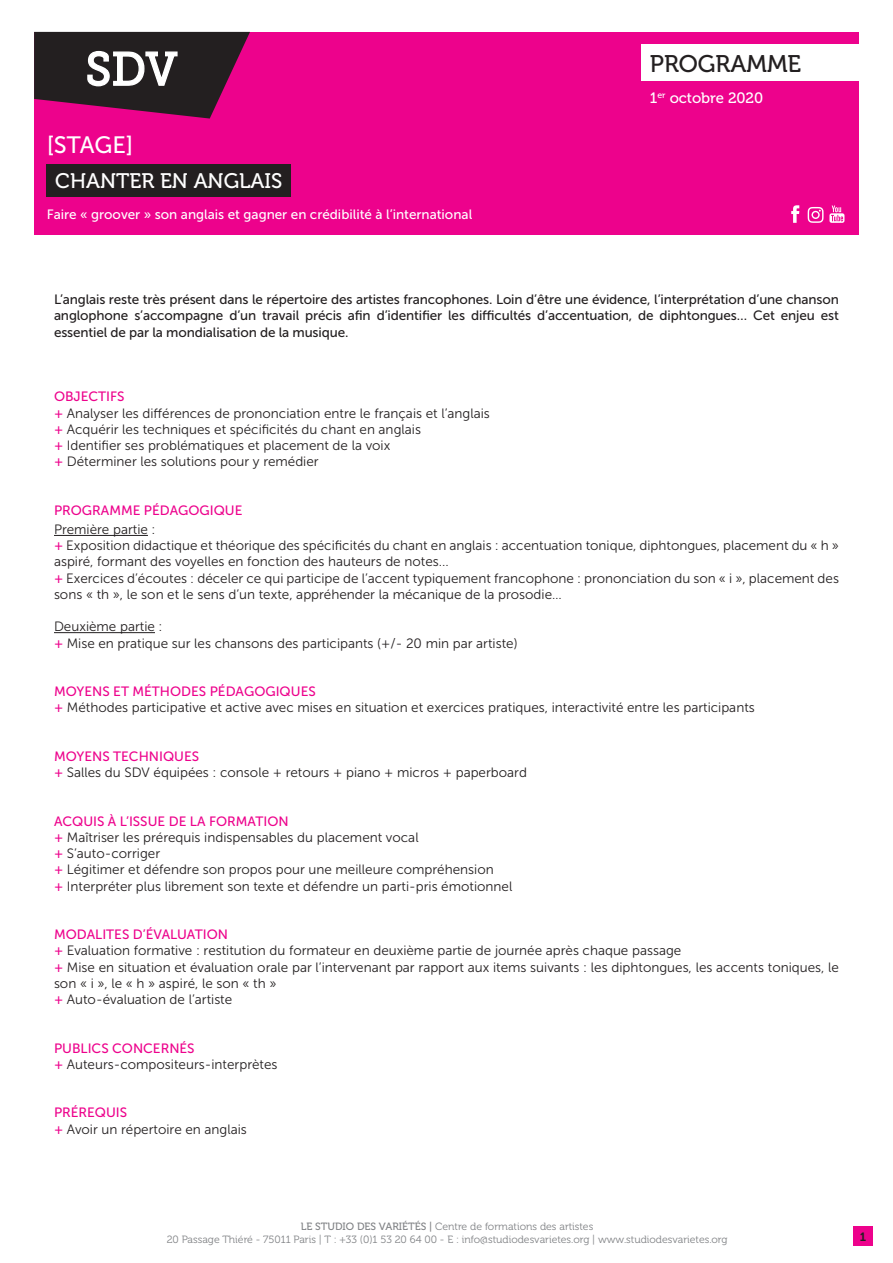
<style>
.page{position:relative;width:893px;height:1263px;background:#fff}
.page>*{position:absolute;margin:0;border:0;box-sizing:border-box;transform-origin:0 0}
.t1{font:24px "Museo 500";color:#231f20}
.t2{font:23.7px "Museo Sans 500";color:#fff}
.t3{font:21px "Museo 500";color:#fff}
.t4{font:15px "Museo 500";letter-spacing:-.005em;color:#fff}
.t5{font:13.5px/16.2px "Museo Sans 300";color:#231f20}
.Corps_de_texte{font:13.5px/16.2px "Museo Sans 500";letter-spacing:-.01em;color:#231f20;text-align:justify}
.t6{font:13.5px "Museo Sans 500";color:#ed028c}
.t7{font:13.5px "Museo Sans 500";color:#fff}
.t8{font:12px "Museo 700";color:#231f20}
.t9{font:10.5px/12.6px "Museo 300";color:#808285;text-align:center}
.s1{font-family:"Museo Sans 500";color:#ed028c}
.s2{font-family:"Museo 500"}
</style>
<div class="page">
<div style="left:853px;top:1226px;width:20px;height:20px;background:#ed028c"></div>
<div style="left:34px;top:32px;width:825px;height:203px;background:#ed028c"></div>
<svg style="left:34px;top:32px;width:216px;height:87px"></svg>
<div style="left:47px;top:164px;width:244px;height:32px;background:#231f20"></div>
<div style="left:641px;top:45px;width:227px;height:36px;background:#fff"></div>
<hr style="left:54px;top:535px;width:94px;height:1px;background:#231f20">
<hr style="left:54px;top:632px;width:101px;height:1px;background:#231f20">
<svg style="left:829px;top:206px;width:15px;height:17px"></svg>
<svg style="left:791px;top:205px;width:8px;height:18px"></svg>
<svg style="left:808px;top:207px;width:15px;height:16px"></svg>
<h2 class="t2" style="left:47px;top:132px;width:88px">[STAGE]</h2>
<h3 class="t3" style="left:55px;top:169px;width:229px">CHANTER EN ANGLAIS</h3>
<p class="t7" style="left:47px;top:207px;width:427px">Faire « groover » son anglais et gagner en crédibilité à l’international</p>
<h1 class="t1" style="left:650px;top:50px;width:153px">PROGRAMME</h1>
<p class="t4" style="left:650px;top:90px;width:115px">1<sup>er</sup> octobre 2020</p>
<p class="Corps_de_texte" style="left:54px;top:292px;width:786px">L’anglais reste très présent dans le répertoire des artistes francophones. Loin d’être une évidence, l’interprétation d’une chanson anglophone s’accompagne d’un travail précis afin d’identifier les difficultés d’accentuation, de diphtongues… Cet enjeu est essentiel de par la mondialisation de la musique.</p>
<p class="t6" style="left:54px;top:389px;width:72px">OBJECTIFS</p>
<p class="t5" style="left:54px;top:405px;width:437px"><span class="s1">+</span> Analyser les différences de prononciation entre le français et l’anglais</p>
<p class="t5" style="left:54px;top:421px;width:368px"><span class="s1">+</span> Acquérir les techniques et spécificités du chant en anglais</p>
<p class="t5" style="left:54px;top:437px;width:338px"><span class="s1">+</span> Identifier ses problématiques et placement de la voix</p>
<p class="t5" style="left:54px;top:454px;width:266px"><span class="s1">+</span> Déterminer les solutions pour y remédier</p>
<p class="t6" style="left:54px;top:503px;width:190px">PROGRAMME PÉDAGOGIQUE</p>
<p class="t5" style="left:54px;top:521px;width:103px">Première partie :</p>
<p class="t5" style="left:54px;top:538px;width:786px"><span class="s1">+</span> Exposition didactique et théorique des spécificités du chant en anglais : accentuation tonique, diphtongues, placement du « h » aspiré, formant des voyelles en fonction des hauteurs de notes...</p>
<p class="t5" style="left:54px;top:570px;width:786px"><span class="s1">+</span> Exercices d’écoutes : déceler ce qui participe de l’accent typiquement francophone : prononciation du son « i », placement des sons « th », le son et le sens d’un texte, appréhender la mécanique de la prosodie…</p>
<p class="t5" style="left:54px;top:619px;width:110px">Deuxième partie :</p>
<p class="t5" style="left:54px;top:635px;width:465px"><span class="s1">+</span> Mise en pratique sur les chansons des participants (+/- 20 min par artiste)</p>
<p class="t6" style="left:54px;top:684px;width:263px">MOYENS ET MÉTHODES PÉDAGOGIQUES</p>
<p class="t5" style="left:54px;top:700px;width:702px"><span class="s1">+</span> Méthodes participative et active avec mises en situation et exercices pratiques, interactivité entre les participants</p>
<p class="t6" style="left:54px;top:749px;width:147px">MOYENS TECHNIQUES</p>
<p class="t5" style="left:54px;top:764px;width:474px"><span class="s1">+</span> Salles du SDV équipées : console + retours + piano + micros + paperboard</p>
<p class="t6" style="left:54px;top:814px;width:236px">ACQUIS À L’ISSUE DE LA FORMATION</p>
<p class="t5" style="left:54px;top:829px;width:366px"><span class="s1">+</span> Maîtriser les prérequis indispensables du placement vocal</p>
<p class="t5" style="left:54px;top:845px;width:108px"><span class="s1">+</span> S’auto-corriger</p>
<p class="t5" style="left:54px;top:862px;width:441px"><span class="s1">+</span> Légitimer et défendre son propos pour une meilleure compréhension</p>
<p class="t5" style="left:54px;top:878px;width:460px"><span class="s1">+</span> Interpréter plus librement son texte et défendre un parti-pris émotionnel</p>
<p class="t6" style="left:54px;top:927px;width:175px">MODALITES D’ÉVALUATION</p>
<p class="t5" style="left:54px;top:943px;width:629px"><span class="s1">+</span> Evaluation formative : restitution du formateur en deuxième partie de journée après chaque passage</p>
<p class="t5" style="left:54px;top:959px;width:786px"><span class="s1">+</span> Mise en situation et évaluation orale par l’intervenant par rapport aux items suivants : les diphtongues, les accents toniques, le son « i », le « h » aspiré, le son « th »</p>
<p class="t5" style="left:54px;top:991px;width:180px"><span class="s1">+</span> Auto-évaluation de l’artiste</p>
<p class="t6" style="left:54px;top:1040px;width:142px">PUBLICS CONCERNÉS</p>
<p class="t5" style="left:54px;top:1056px;width:225px"><span class="s1">+</span> Auteurs-compositeurs-interprètes</p>
<p class="t6" style="left:54px;top:1105px;width:75px">PRÉREQUIS</p>
<p class="t5" style="left:54px;top:1121px;width:194px"><span class="s1">+</span> Avoir un répertoire en anglais</p>
<p class="t9" style="left:167px;top:1220px;width:562px"><span class="s2">LE STUDIO DES VARIÉTÉS |</span> Centre de formations des artistes<br>20 Passage Thiéré - 75011 Paris | T : +33 (0)1 53 20 64 00 - E : info@studiodesvarietes.org | www.studiodesvarietes.org</p>
<p class="t8" style="left:860px;top:1230px;width:8px">1</p>
</div>
